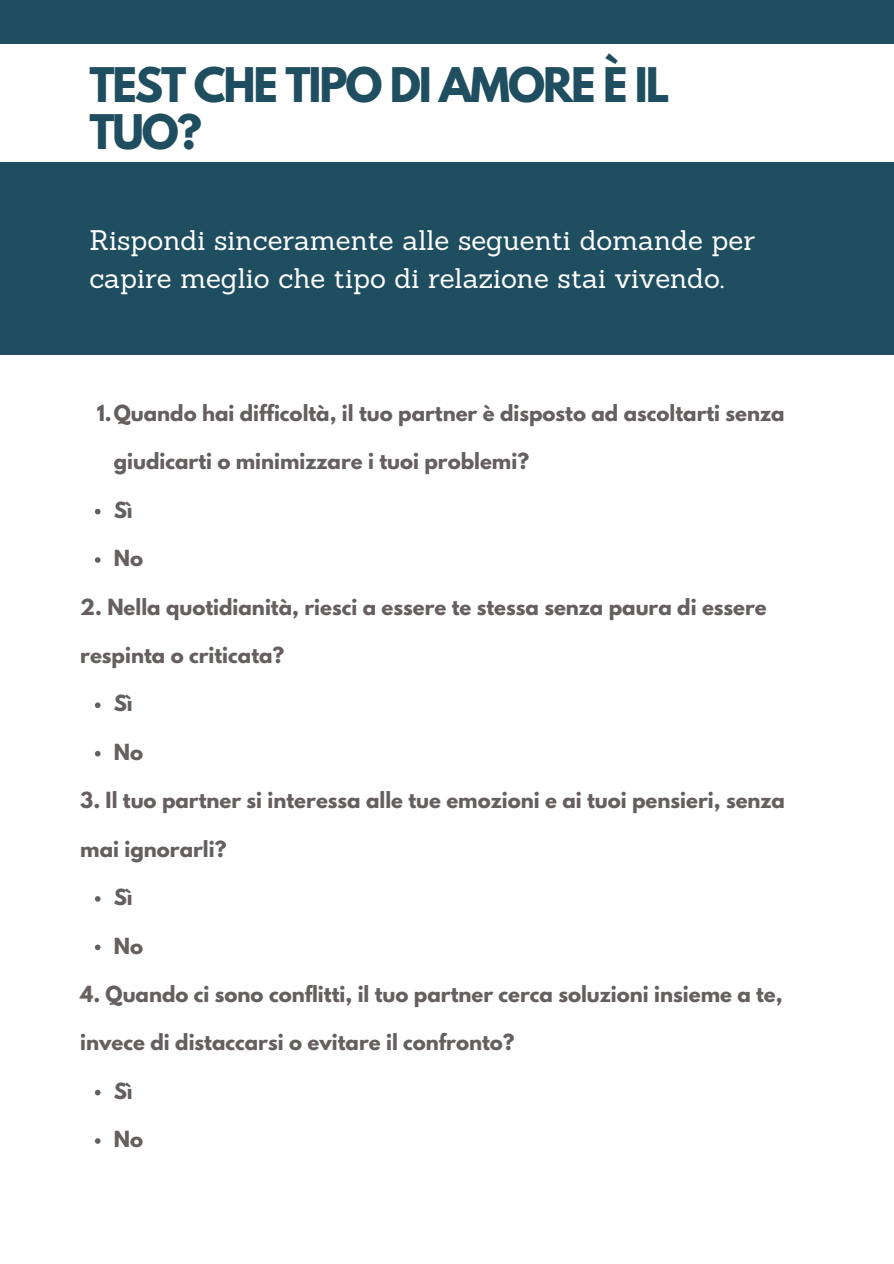
<style>
.page{position:relative;width:894px;height:1264px;background:#fff}
.page>*{position:absolute;margin:0;border:0;box-sizing:border-box;transform-origin:0 0}
.t1{font:700 42.3px/47.2px "League Spartan";letter-spacing:-.05em;color:#1f4e60}
.t2{font:27.6px/38.2px "Sanchez";color:#fff}
.t3{font:700 19.65px "League Spartan";color:#665f5f}
</style>
<div class="page">
<div style="left:0;top:0;width:893px;height:1263px;background:#1f4e60"></div>
<div style="left:0;top:44px;width:893px;height:118px;background:#fff"></div>
<div style="left:0;top:355px;width:893px;height:908px;background:#fff"></div>
<svg style="left:95px;top:509px;width:5px;height:5px"></svg>
<svg style="left:95px;top:557px;width:5px;height:6px"></svg>
<svg style="left:95px;top:702px;width:5px;height:6px"></svg>
<svg style="left:95px;top:751px;width:5px;height:5px"></svg>
<svg style="left:95px;top:896px;width:5px;height:5px"></svg>
<svg style="left:95px;top:944px;width:5px;height:6px"></svg>
<svg style="left:95px;top:1089px;width:5px;height:6px"></svg>
<svg style="left:95px;top:1138px;width:5px;height:5px"></svg>
<h1 class="t1" style="left:89px;top:67px;width:581px">TEST CHE TIPO DI AMORE È IL<br>TUO?</h1>
<h2 class="t2" style="left:89px;top:221px;width:667px">Rispondi sinceramente alle seguenti domande per capire meglio che tipo di relazione stai vivendo.</h2>
<p class="t3" style="left:97px;top:403px;width:689px">1.Quando hai difficoltà, il tuo partner è disposto ad ascoltarti senza</p>
<p class="t3" style="left:114px;top:451px;width:416px">giudicarti o minimizzare i tuoi problemi?</p>
<p class="t3" style="left:114px;top:500px;width:21px">Sì</p>
<p class="t3" style="left:114px;top:548px;width:31px">No</p>
<h3 class="t3" style="left:80px;top:597px;width:687px">2. Nella quotidianità, riesci a essere te stessa senza paura di essere</h3>
<h3 class="t3" style="left:80px;top:645px;width:205px">respinta o criticata?</h3>
<p class="t3" style="left:114px;top:693px;width:21px">Sì</p>
<p class="t3" style="left:114px;top:742px;width:31px">No</p>
<h3 class="t3" style="left:80px;top:790px;width:706px">3. Il tuo partner si interessa alle tue emozioni e ai tuoi pensieri, senza</h3>
<h3 class="t3" style="left:80px;top:839px;width:148px">mai ignorarli?</h3>
<p class="t3" style="left:114px;top:887px;width:21px">Sì</p>
<p class="t3" style="left:114px;top:935px;width:31px">No</p>
<h3 class="t3" style="left:80px;top:984px;width:703px">4. Quando ci sono conflitti, il tuo partner cerca soluzioni insieme a te,</h3>
<h3 class="t3" style="left:80px;top:1032px;width:436px">invece di distaccarsi o evitare il confronto?</h3>
<p class="t3" style="left:114px;top:1081px;width:21px">Sì</p>
<p class="t3" style="left:114px;top:1129px;width:31px">No</p>
</div>
